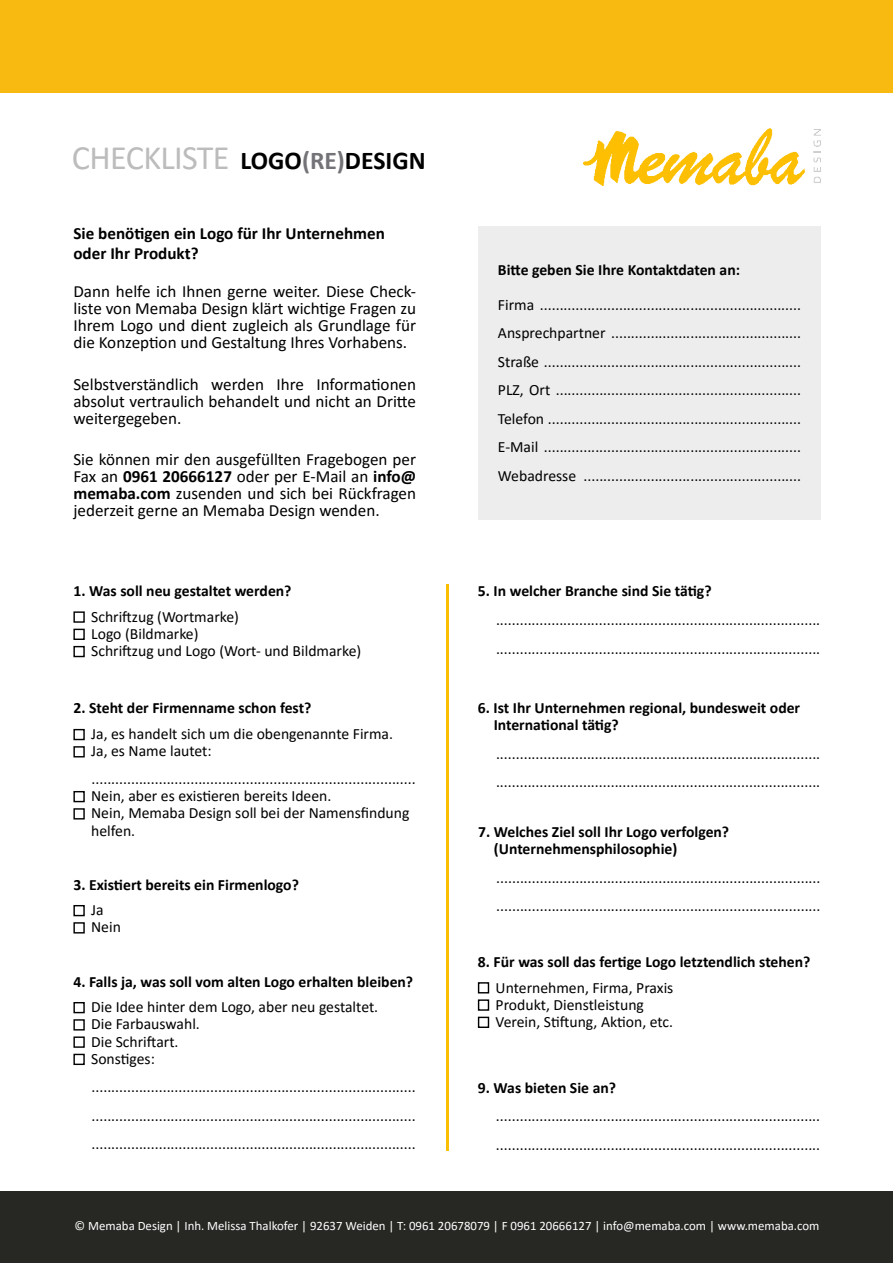
<style>
.page{position:relative;width:893px;height:1263px;background:#fff}
.page>*{position:absolute;margin:0;border:0;box-sizing:border-box;transform-origin:0 0}
.t1{font:34.2px "Calibri";letter-spacing:-.02em;color:#bcbcbc}
.t2{font:17.1px/17.1px "Calibri";color:#000;text-align:justify}
.t3{font:700 17.1px/20.5px "Calibri";color:#000}
.t4{font:15.75px/28.5px "Calibri";color:#000}
.t5{font:700 15.75px/17.1px "Calibri";color:#000}
.t6{font:12.9px "Calibri";color:#fff}
.s1{font-weight:700;font-size:25.65px;color:#000}
.s2{font-weight:700;font-size:25.65px;color:#747378}
.s3{font-weight:700}
</style>
<div class="page">
<img style="left:583px;top:128px;width:238px;height:58px">
<div style="left:478px;top:226px;width:343px;height:294px;background:#ededed"></div>
<div style="left:0;top:0;width:893px;height:93px;background:#f8ba10"></div>
<div style="left:0;top:1191px;width:893px;height:72px;background:#272723"></div>
<hr style="left:446px;top:585px;width:2px;height:566px;background:#f9bf00">
<div style="left:73px;top:611px;width:12px;height:12px;border:1px solid #000"></div>
<div style="left:73px;top:629px;width:12px;height:11px;border:1px solid #000"></div>
<div style="left:73px;top:646px;width:12px;height:11px;border:1px solid #000"></div>
<div style="left:73px;top:729px;width:12px;height:11px;border:1px solid #000"></div>
<div style="left:73px;top:746px;width:12px;height:11px;border:1px solid #000"></div>
<div style="left:73px;top:791px;width:12px;height:11px;border:1px solid #000"></div>
<div style="left:73px;top:808px;width:12px;height:11px;border:1px solid #000"></div>
<div style="left:73px;top:905px;width:12px;height:11px;border:1px solid #000"></div>
<div style="left:73px;top:922px;width:12px;height:11px;border:1px solid #000"></div>
<div style="left:73px;top:1002px;width:12px;height:11px;border:1px solid #000"></div>
<div style="left:73px;top:1019px;width:12px;height:11px;border:1px solid #000"></div>
<div style="left:73px;top:1036px;width:12px;height:12px;border:1px solid #000"></div>
<div style="left:73px;top:1054px;width:12px;height:11px;border:1px solid #000"></div>
<div style="left:478px;top:982px;width:11px;height:11px;border:1px solid #000"></div>
<div style="left:478px;top:999px;width:11px;height:12px;border:1px solid #000"></div>
<div style="left:478px;top:1017px;width:11px;height:11px;border:1px solid #000"></div>
<h1 class="t1" style="left:72px;top:134px;width:355px">CHECKLISTE <span class="s1">LOGO</span><span class="s2">(RE)</span><span class="s1">DESIGN</span></h1>
<p class="t3" style="left:73px;top:222px;width:313px">Sie benötigen ein Logo für Ihr Unternehmen oder Ihr Produkt?</p>
<p class="t2" style="left:73px;top:282px;width:344px">Dann helfe ich Ihnen gerne weiter. Diese Check&shy;liste von Memaba Design klärt wichtige Fragen zu Ihrem Logo und dient zugleich als Grundlage für die Konzeption und Gestaltung Ihres Vorhabens.</p>
<p class="t2" style="left:73px;top:375px;width:344px">Selbstverständlich werden Ihre Informationen absolut vertraulich behandelt und nicht an Dritte weitergegeben.</p>
<p class="t2" style="left:73px;top:450px;width:344px">Sie können mir den ausgefüllten Fragebogen per Fax an <span class="s3">0961 20666127</span> oder per E-Mail an <span class="s3">info@ memaba.com</span> zusenden und sich bei Rückfragen jederzeit gerne an Memaba Design wenden.</p>
<p class="t5" style="left:73px;top:582px;width:220px">1. Was soll neu gestaltet werden?</p>
<p class="t4" style="left:91px;top:608px;width:272px;line-height:17.1px">Schriftzug (Wortmarke)<br>Logo (Bildmarke)<br>Schriftzug und Logo (Wort- und Bildmarke)</p>
<p class="t5" style="left:73px;top:699px;width:239px">2. Steht der Firmenname schon fest?</p>
<p class="t4" style="left:91px;top:724px;width:303px;line-height:17.1px">Ja, es handelt sich um die obengenannte Firma.<br>Ja, es Name lautet:</p>
<p class="t4" style="left:91px;top:770px;width:326px;line-height:17.1px">..................................................................................<br>Nein, aber es existieren bereits Ideen.<br>Nein, Memaba Design soll bei der Namensfindung helfen.</p>
<p class="t5" style="left:73px;top:875px;width:227px">3. Existiert bereits ein Firmenlogo?</p>
<p class="t4" style="left:91px;top:901px;width:31px;line-height:17.1px">Ja<br>Nein</p>
<p class="t5" style="left:73px;top:972px;width:341px">4. Falls ja, was soll vom alten Logo erhalten bleiben?</p>
<p class="t4" style="left:91px;top:998px;width:289px;line-height:17.1px">Die Idee hinter dem Logo, aber neu gestaltet.<br>Die Farbauswahl.<br>Die Schriftart.<br>Sonstiges:</p>
<p class="t4" style="left:92px;top:1072px;width:326px;text-align:justify">.................................................................................. .................................................................................. ..................................................................................</p>
<p class="t5" style="left:498px;top:261px;width:244px">Bitte geben Sie Ihre Kontaktdaten an:</p>
<p class="t4" style="left:498px;top:290px;width:305px;text-align:justify">Firma ..................................................................<br>Ansprechpartner ................................................<br>Straße .................................................................<br>PLZ, Ort ..............................................................<br>Telefon ................................................................<br>E-Mail .................................................................<br>Webadresse .......................................................</p>
<p class="t5" style="left:478px;top:582px;width:235px">5. In welcher Branche sind Sie tätig?</p>
<p class="t4" style="left:496px;top:605px;width:326px">.................................................................................. ..................................................................................</p>
<p class="t5" style="left:494px;top:699px;width:308px;text-indent:-16px">6. Ist Ihr Unternehmen regional, bundesweit oder<br>International tätig?</p>
<p class="t4" style="left:496px;top:739px;width:326px">.................................................................................. ..................................................................................</p>
<p class="t5" style="left:494px;top:823px;width:237px;text-indent:-16px">7. Welches Ziel soll Ihr Logo verfolgen? (Unternehmensphilosophie)</p>
<p class="t4" style="left:496px;top:863px;width:326px">.................................................................................. ..................................................................................</p>
<p class="t5" style="left:478px;top:953px;width:334px">8. Für was soll das fertige Logo letztendlich stehen?</p>
<p class="t4" style="left:496px;top:978px;width:179px;line-height:17.1px">Unternehmen, Firma, Praxis<br>Produkt, Dienstleistung<br>Verein, Stiftung, Aktion, etc.</p>
<p class="t5" style="left:478px;top:1078px;width:140px">9. Was bieten Sie an?</p>
<p class="t4" style="left:496px;top:1101px;width:326px">.................................................................................. ..................................................................................</p>
<p class="t6" style="left:75px;top:1217px;width:746px">© Memaba Design | Inh. Melissa Thalkofer | 92637 Weiden | T: 0961 20678079 | F 0961 20666127 | info@memaba.com | www.memaba.com</p>
</div>
